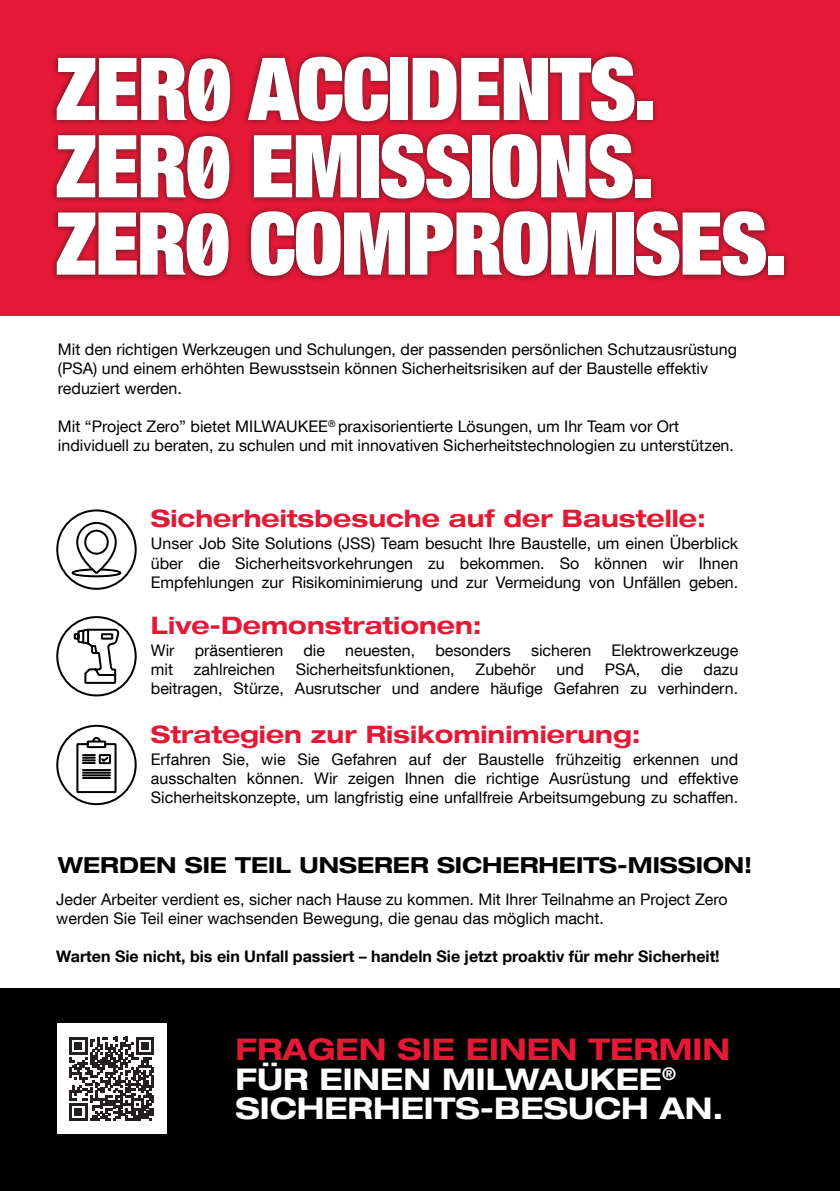
<style>
.page{position:relative;width:840px;height:1191px;background:#fff}
.page>*{position:absolute;margin:0;border:0;box-sizing:border-box;transform-origin:0 0}
.Pull_out_text{font:700 expanded 29.8px/29.8px "Helvetica Neue LT Com";color:#fff}
.Pull_out_text-2{font:700 expanded 29.8px "Helvetica Neue LT Com";color:#e51836}
.Body_copy{font:700 expanded 24px "Helvetica Neue LT Com";color:#e51836}
.Body_copy-2{font:700 expanded 22px "Helvetica Neue LT Com";color:#000001}
.Body_copy-3{font:16px/19.2px "Helvetica Neue LT Com";color:#000001}
.Body_copy-4{font:700 16px "Helvetica Neue LT Com";color:#000001}
</style>
<div class="page">
<div style="left:0;top:0;width:839px;height:315px;background:#e51836"></div>
<div style="left:0;top:988px;width:839px;height:203px;background:#000001"></div>
<div style="left:56px;top:509px;width:81px;height:81px;border:2px solid #000001;border-radius:50%"></div>
<svg style="left:71px;top:521px;width:51px;height:57px"></svg>
<div style="left:56px;top:616px;width:81px;height:80px;border:2px solid #000001;border-radius:50%"></div>
<div style="left:56px;top:725px;width:81px;height:80px;border:2px solid #000001;border-radius:50%"></div>
<svg style="left:73px;top:628px;width:47px;height:56px"></svg>
<svg style="left:76px;top:737px;width:41px;height:57px"></svg>
<div style="left:57px;top:1023px;width:109px;height:111px;background:#fff"></div>
<svg style="left:69px;top:1036px;width:85px;height:85px"></svg>
<div style="left:50px;top:51px;width:738px;height:231px;background:#231f20;opacity:.75"></div>
<svg style="left:248px;top:57px;width:139px;height:64px;background:#eab1b9"></svg>
<div style="left:390px;top:58px;width:18px;height:62px;background:#fff"></div>
<svg style="left:412px;top:57px;width:222px;height:64px;background:#ebbac1"></svg>
<div style="left:636px;top:102px;width:16px;height:18px;background:#fff"></div>
<svg style="left:254px;top:135px;width:102px;height:62px;background:#efd0d4"></svg>
<div style="left:361px;top:135px;width:17px;height:62px;background:#fff"></div>
<svg style="left:381px;top:134px;width:88px;height:64px;background:#eab8bf"></svg>
<div style="left:472px;top:135px;width:17px;height:62px;background:#fff"></div>
<svg style="left:492px;top:134px;width:140px;height:64px;background:#ebc1c7"></svg>
<div style="left:634px;top:179px;width:15px;height:18px;background:#fff"></div>
<svg style="left:251px;top:211px;width:360px;height:65px;background:#eabec5"></svg>
<div style="left:616px;top:212px;width:17px;height:63px;background:#fff"></div>
<svg style="left:635px;top:211px;width:130px;height:65px;background:#e8b7be"></svg>
<div style="left:767px;top:256px;width:15px;height:19px;background:#fff"></div>
<svg style="left:57px;top:58px;width:173px;height:63px;background:#ebbfc5"></svg>
<svg style="left:57px;top:135px;width:172px;height:64px;background:#ebbec4"></svg>
<svg style="left:57px;top:212px;width:171px;height:64px;background:#eabec5"></svg>
<p class="Body_copy-3" style="left:58px;top:339px;width:680px">Mit den richtigen Werkzeugen und Schulungen, der passenden persönlichen Schutzausrüstung (PSA) und einem erhöhten Bewusstsein können Sicherheitsrisiken auf der Baustelle effektiv reduziert werden.</p>
<p class="Body_copy-3" style="left:58px;top:416px;width:677px">Mit “Project Zero” bietet MILWAUKEE<sup>®</sup> praxisorientierte Lösungen, um Ihr Team vor Ort individuell zu beraten, zu schulen und mit innovativen Sicherheitstechnologien zu unterstützen.</p>
<p class="Body_copy" style="left:151px;top:503px;width:556px">Sicherheitsbesuche auf der Baustelle:</p>
<p class="Body_copy-3" style="left:151px;top:533px;width:588px;text-align:justify">Unser Job Site Solutions (JSS) Team besucht Ihre Baustelle, um einen Überblick über die Sicherheitsvorkehrungen zu bekommen. So können wir Ihnen Empfehlungen zur Risikominimierung und zur Vermeidung von Unfällen geben.</p>
<p class="Body_copy" style="left:151px;top:609px;width:332px">Live-Demonstrationen:</p>
<p class="Body_copy-3" style="left:151px;top:640px;width:25px">Wir</p>
<p class="Body_copy-3" style="left:194px;top:640px;width:90px">präsentieren</p>
<p class="Body_copy-3" style="left:303px;top:640px;width:23px">die</p>
<p class="Body_copy-3" style="left:345px;top:640px;width:71px">neuesten,</p>
<p class="Body_copy-3" style="left:435px;top:640px;width:77px">besonders</p>
<p class="Body_copy-3" style="left:530px;top:640px;width:62px">sicheren</p>
<p class="Body_copy-3" style="left:611px;top:640px;width:128px">Elektrowerkzeuge</p>
<p class="Body_copy-3" style="left:151px;top:659px;width:24px">mit</p>
<p class="Body_copy-3" style="left:194px;top:659px;width:82px">zahlreichen</p>
<p class="Body_copy-3" style="left:295px;top:659px;width:160px">Sicherheitsfunktionen,</p>
<p class="Body_copy-3" style="left:475px;top:659px;width:62px">Zubehör</p>
<p class="Body_copy-3" style="left:556px;top:659px;width:29px">und</p>
<p class="Body_copy-3" style="left:604px;top:659px;width:37px">PSA,</p>
<p class="Body_copy-3" style="left:660px;top:659px;width:23px">die</p>
<p class="Body_copy-3" style="left:151px;top:659px;width:588px;text-align:right">dazu<br>beitragen, Stürze, Ausrutscher und andere häufige Gefahren zu verhindern.</p>
<p class="Body_copy" style="left:151px;top:718px;width:491px">Strategien zur Risikominimierung:</p>
<p class="Body_copy-3" style="left:151px;top:749px;width:588px;text-align:justify">Erfahren Sie, wie Sie Gefahren auf der Baustelle frühzeitig erkennen und ausschalten können. Wir zeigen Ihnen die richtige Ausrüstung und effektive Sicherheitskonzepte, um langfristig eine unfallfreie Arbeitsumgebung zu schaffen.</p>
<p class="Body_copy-2" style="left:58px;top:850px;width:695px">WERDEN SIE TEIL UNSERER SICHERHEITS-MISSION!</p>
<p class="Body_copy-3" style="left:56px;top:889px;width:672px">Jeder Arbeiter verdient es, sicher nach Hause zu kommen. Mit Ihrer Teilnahme an Project Zero werden Sie Teil einer wachsenden Bewegung, die genau das möglich macht.</p>
<p class="Body_copy-4" style="left:56px;top:946px;width:664px">Warten Sie nicht, bis ein Unfall passiert – handeln Sie jetzt proaktiv für mehr Sicherheit!</p>
<p class="Pull_out_text-2" style="left:235px;top:1029px;width:495px">FRAGEN SIE EINEN TERMIN</p>
<p class="Pull_out_text" style="left:235px;top:1062px;width:489px">FÜR EINEN MILWAUKEE<sup>®<br></sup>SICHERHEITS-BESUCH AN.</p>
</div>
